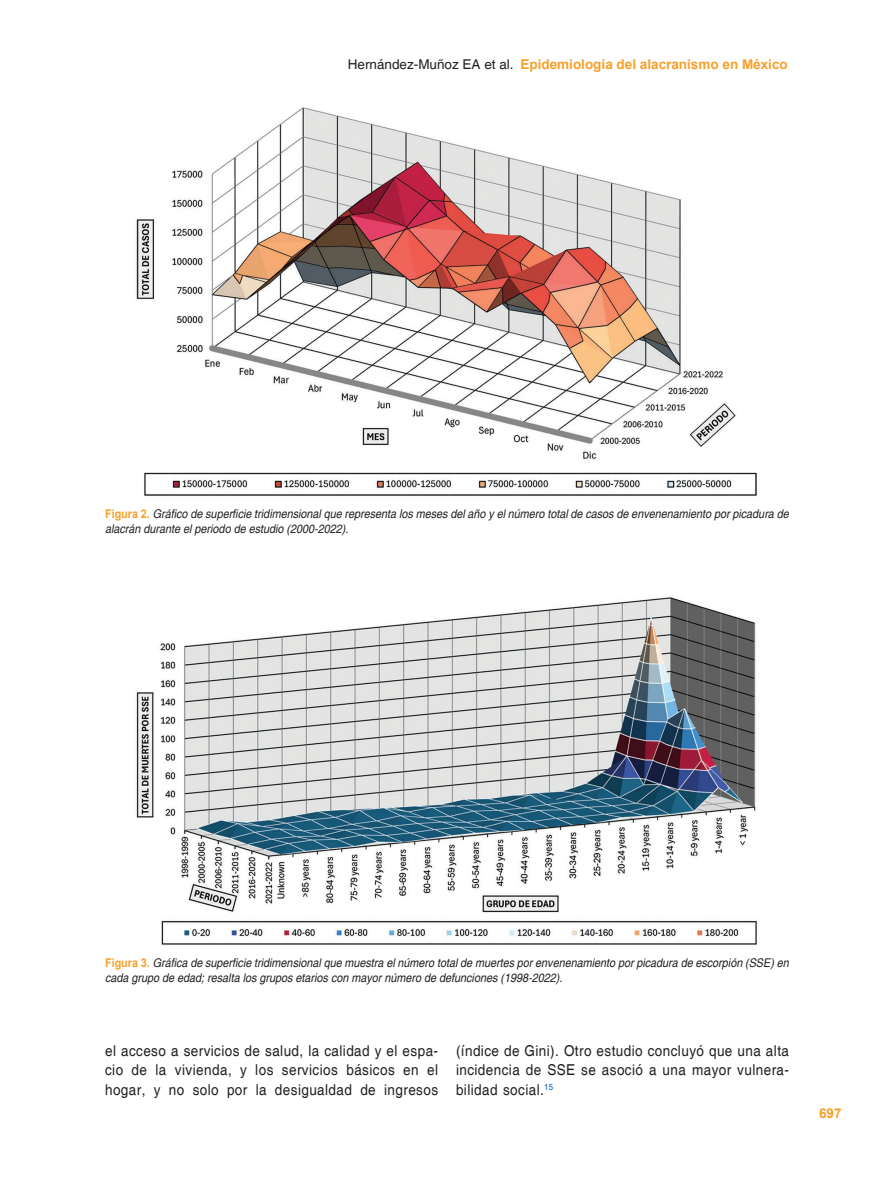
<style>
.page{position:relative;width:894px;height:1191px;background:#fff}
.page>*{position:absolute;margin:0;border:0;box-sizing:border-box;transform-origin:0 0}
.t1{font:15px/19.5px "Helvetica";letter-spacing:.03em;color:#231f20;text-align:justify;scale:.9 1}
.t2{font:700 13.5px "Helvetica";color:#f89f29}
.t3{font:italic 12px/15px "Helvetica";color:#231f20;scale:.9 1}
.s1{font-weight:400;color:#231f20}
.s2{font-weight:700;font-style:normal;color:#f89f29}
</style>
<div class="page">
<img style="left:136px;top:597px;width:621px;height:348px">
<img style="left:136px;top:107px;width:622px;height:389px">
<p class="t2" style="left:347px;top:55px;width:441px"><span class="s1">Hernández-Muñoz EA et al.</span> Epidemiología del alacranismo en México</p>
<p class="t3" style="left:105px;top:506px;width:760px"><span class="s2">Figura 2.</span> Gráfico de superficie tridimensional que representa los meses del año y el número total de casos de envenenamiento por picadura de alacrán durante el periodo de estudio (2000-2022).</p>
<p class="t3" style="left:105px;top:955px;width:760px"><span class="s2">Figura 3.</span> Gráfica de superficie tridimensional que muestra el número total de muertes por envenenamiento por picadura de escorpión (SSE) en cada grupo de edad; resalta los grupos etarios con mayor número de defunciones (1998-2022).</p>
<p class="t1" style="left:105px;top:1041px;width:371px">el acceso a servicios de salud, la calidad y el espa&shy;cio de la vivienda, y los servicios básicos en el hogar, y no solo por la desigualdad de ingresos</p>
<p class="t1" style="left:456px;top:1041px;width:371px">(índice de Gini). Otro estudio concluyó que una alta incidencia de SSE se asoció a una mayor vulnera&shy;bilidad social.<sup>15</sup></p>
<p class="t2" style="left:818px;top:1103px;width:24px">697</p>
</div>
